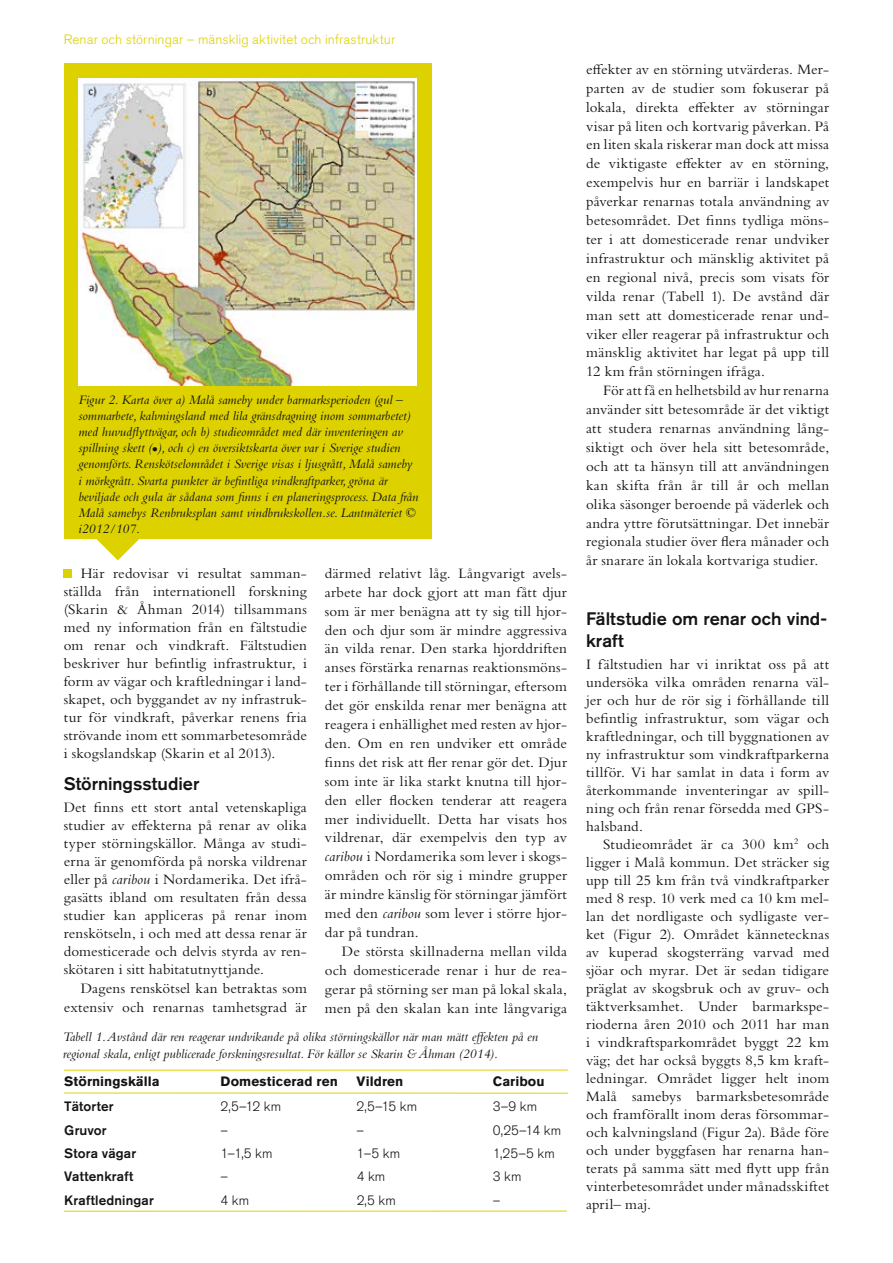
<style>
.page{position:relative;width:893px;height:1263px;background:#fff}
.page>*{position:absolute;margin:0;border:0;box-sizing:border-box;transform-origin:0 0}
.t1{font:500 18px/21.6px "Akzidenz Grotesk Std";color:#141412}
.t2{font:15px/18px "Bembo Std";letter-spacing:.02em;color:#141412;text-align:justify}
.t3{font:italic 13.5px/16.2px "Bembo Std";color:#141412}
.t4{font:300 13.5px "Akzidenz Grotesk Std";letter-spacing:.015em;color:#141412}
.t5{font:300 13.5px "Akzidenz Grotesk Std";letter-spacing:.01em;color:#ddd200}
.t6{font:500 13.5px "Akzidenz Grotesk Std";letter-spacing:.01em;color:#141412}
.t7{font:700 13.5px "Akzidenz Grotesk Std";letter-spacing:.01em;color:#141412}
.s1{font-style:italic}
</style>
<div class="page">
<div style="left:64px;top:64px;width:368px;height:475px;background:#ddd200"></div>
<svg style="left:96px;top:539px;width:43px;height:21px"></svg>
<div style="left:63px;top:569px;width:9px;height:8px;background:#ddd200"></div>
<hr style="left:64px;top:1070px;width:504px;height:1px;background:#ddd200">
<hr style="left:64px;top:1093px;width:504px;height:1px;background:#ddd200">
<hr style="left:64px;top:1211px;width:503px;height:1px;background:#ddd200">
<img style="left:78px;top:78px;width:338px;height:308px">
<p class="t5" style="left:64px;top:32px;width:333px">Renar och störningar – mänsklig aktivitet och infrastruktur</p>
<p class="t3" style="left:78px;top:391px;width:341px">Figur 2. Karta över a) Malå sameby under barmarksperioden (gul – sommarbete, kalvningsland med lila gränsdragning inom sommarbetet) med huvudflyttvägar, och b) studieområdet med där inventeringen av spillning skett (●), och c) en översiktskarta över var i Sverige studien genomförts. Renskötselområdet i Sverige visas i ljusgrått, Malå sameby i mörkgrått. Svarta punkter är befintliga vindkraftparker, gröna är beviljade och gula är sådana som finns i en planeringsprocess. Data från Malå samebys Renbruksplan samt vindbrukskollen.se. Lantmäteriet © i2012/107.</p>
<p class="t2" style="left:64px;top:564px;width:245px;text-indent:17px">Här redovisar vi resultat samman&shy;ställda från internationell forskning (Skarin &amp; Åhman 2014) tillsammans med ny information från en fältstudie om renar och vindkraft. Fältstudien beskriver hur befintlig infrastruktur, i form av vägar och kraftledningar i land&shy;skapet, och byggandet av ny infrastruk&shy;tur för vindkraft, påverkar renens fria strövande inom ett sommarbetesområde i skogslandskap (Skarin et al 2013).</p>
<p class="t1" style="left:64px;top:772px;width:137px">Störningsstudier</p>
<p class="t2" style="left:64px;top:798px;width:245px">Det finns ett stort antal vetenskapliga studier av effekterna på renar av olika typer störningskällor. Många av studi&shy;erna är genomförda på norska vildrenar eller på <span class="s1">caribou</span> i Nordamerika. Det ifrå&shy;gasätts ibland om resultaten från dessa studier kan appliceras på renar inom renskötseln, i och med att dessa renar är domesticerade och delvis styrda av ren&shy;skötaren i sitt habitatutnyttjande.</p>
<p class="t2" style="left:64px;top:979px;width:245px;line-height:18.9px;text-align:right">Dagens renskötsel kan betraktas som extensiv och renarnas tamhetsgrad är</p>
<p class="t2" style="left:325px;top:563px;width:244px;line-height:18.9px">därmed relativt låg. Långvarigt avels&shy;arbete har dock gjort att man fått djur som är mer benägna att ty sig till hjor&shy;den och djur som är mindre aggressiva än vilda renar. Den starka hjorddriften anses förstärka renarnas reaktionsmöns&shy;ter i förhållande till störningar, eftersom det gör enskilda renar mer benägna att reagera i enhällighet med resten av hjor&shy;den. Om en ren undviker ett område finns det risk att fler renar gör det. Djur som inte är lika starkt knutna till hjor&shy;den eller flocken tenderar att reagera mer individuellt. Detta har visats hos vildrenar, där exempelvis den typ av <span class="s1">caribou</span> i Nordamerika som lever i skogs&shy;områden och rör sig i mindre grupper är mindre känslig för störningar jämfört med den <span class="s1">caribou</span> som lever i större hjor&shy;dar på tundran.</p>
<p class="t2" style="left:325px;top:941px;width:244px;line-height:18.9px;text-indent:17px">De största skillnaderna mellan vilda och domesticerade renar i hur de rea&shy;gerar på störning ser man på lokal skala, men på den skalan kan inte långvariga</p>
<p class="t3" style="left:63px;top:1029px;width:477px">Tabell 1. Avstånd där ren reagerar undvikande på olika störningskällor när man mätt effekten på en regional skala, enligt publicerade forskningsresultat. För källor se Skarin &amp; Åhman (2014).</p>
<p class="t7" style="left:64px;top:1073px;width:97px">Störningskälla</p>
<p class="t7" style="left:221px;top:1073px;width:119px">Domesticerad ren</p>
<p class="t7" style="left:357px;top:1073px;width:48px">Vildren</p>
<p class="t7" style="left:493px;top:1073px;width:53px">Caribou</p>
<p class="t6" style="left:64px;top:1098px;width:51px">Tätorter</p>
<p class="t4" style="left:221px;top:1099px;width:62px">2,5–12 km</p>
<p class="t4" style="left:357px;top:1099px;width:62px">2,5–15 km</p>
<p class="t4" style="left:493px;top:1099px;width:46px">3–9 km</p>
<p class="t6" style="left:64px;top:1121px;width:44px">Gruvor</p>
<p class="t4" style="left:221px;top:1122px;width:9px">–</p>
<p class="t4" style="left:357px;top:1122px;width:9px">–</p>
<p class="t4" style="left:493px;top:1122px;width:70px">0,25–14 km</p>
<p class="t6" style="left:64px;top:1145px;width:73px">Stora vägar</p>
<p class="t4" style="left:221px;top:1146px;width:54px">1–1,5 km</p>
<p class="t4" style="left:357px;top:1146px;width:45px">1–5 km</p>
<p class="t4" style="left:493px;top:1146px;width:64px">1,25–5 km</p>
<p class="t6" style="left:64px;top:1168px;width:71px">Vattenkraft</p>
<p class="t4" style="left:221px;top:1169px;width:9px">–</p>
<p class="t4" style="left:357px;top:1169px;width:30px">4 km</p>
<p class="t4" style="left:493px;top:1169px;width:30px">3 km</p>
<p class="t6" style="left:64px;top:1192px;width:91px">Kraftledningar</p>
<p class="t4" style="left:221px;top:1192px;width:30px">4 km</p>
<p class="t4" style="left:357px;top:1192px;width:41px">2,5 km</p>
<p class="t4" style="left:493px;top:1192px;width:9px">–</p>
<p class="t2" style="left:586px;top:59px;width:245px;line-height:18.9px">effekter av en störning utvärderas. Mer&shy;parten av de studier som fokuserar på lokala, direkta effekter av störningar visar på liten och kortvarig påverkan. På en liten skala riskerar man dock att missa de viktigaste effekter av en störning, exempelvis hur en barriär i landskapet påverkar renarnas totala användning av betesområdet. Det finns tydliga möns&shy;ter i att domesticerade renar undviker infrastruktur och mänsklig aktivitet på en regional nivå, precis som visats för vilda renar (Tabell 1). De avstånd där man sett att domesticerade renar und&shy;viker eller reagerar på infrastruktur och mänsklig aktivitet har legat på upp till 12 km från störningen ifråga.</p>
<p class="t2" style="left:586px;top:381px;width:245px;line-height:18.9px;text-indent:17px">För att få en helhetsbild av hur renarna använder sitt betesområde är det viktigt att studera renarnas användning lång&shy;siktigt och över hela sitt betesområde, och att ta hänsyn till att användningen kan skifta från år till år och mellan olika säsonger beroende på väderlek och andra yttre förutsättningar. Det innebär regionala studier över flera månader och år snarare än lokala kortvariga studier.</p>
<p class="t1" style="left:586px;top:608px;width:243px">Fältstudie om renar och vind&shy;kraft</p>
<p class="t2" style="left:586px;top:655px;width:245px">I fältstudien har vi inriktat oss på att undersöka vilka områden renarna väl&shy;jer och hur de rör sig i förhållande till befintlig infrastruktur, som vägar och kraftledningar, och till byggnationen av ny infrastruktur som vindkraftparkerna tillför. Vi har samlat in data i form av återkommande inventeringar av spill&shy;ning och från renar försedda med GPS&shy;halsband.</p>
<p class="t2" style="left:586px;top:835px;width:245px;text-indent:17px">Studieområdet är ca 300 km<sup>2</sup> och ligger i Malå kommun. Det sträcker sig upp till 25 km från två vindkraftparker med 8 resp. 10 verk med ca 10 km mel&shy;lan det nordligaste och sydligaste ver&shy;ket (Figur 2). Området kännetecknas av kuperad skogsterräng varvad med sjöar och myrar. Det är sedan tidigare präglat av skogsbruk och av gruv- och täktverksamhet. Under barmarkspe&shy;rioderna åren 2010 och 2011 har man i vindkraftsparkområdet byggt 22 km väg; det har också byggts 8,5 km kraft&shy;ledningar. Området ligger helt inom Malå samebys barmarksbetesområde och framförallt inom deras försommar&shy;och kalvningsland (Figur 2a). Både före och under byggfasen har renarna han&shy;terats på samma sätt med flytt upp från vinterbetesområdet under månadsskiftet april– maj.</p>
</div>
